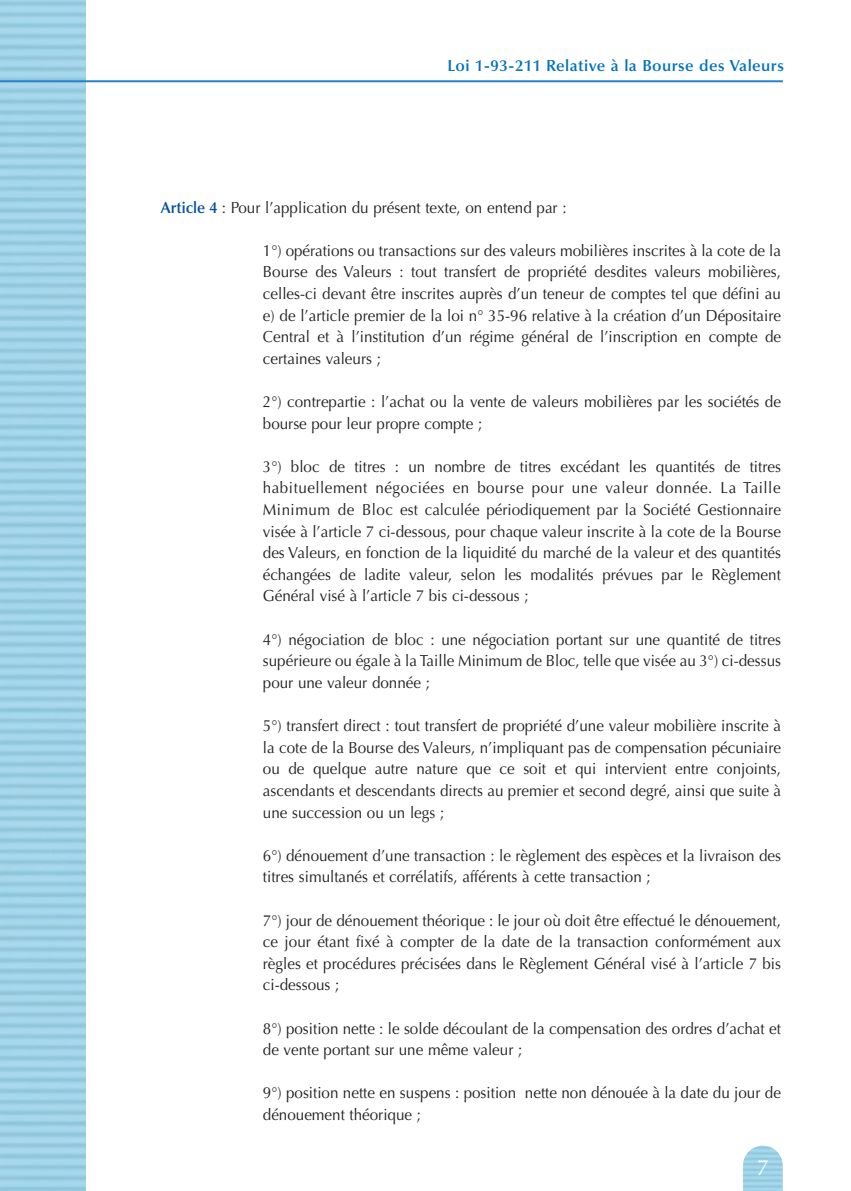
<style>
.page{position:relative;width:851px;height:1191px;background:#fff}
.page>*{position:absolute;margin:0;border:0;box-sizing:border-box;transform-origin:0 0}
.t1{font:22px "Optima";color:#fff}
.t2{font:16px/21.6px "Optima";color:#231f20;text-align:justify;scale:.95 1}
.t3{font:600 16px "Optima";letter-spacing:.025em;color:#0072bc}
.s1{font-weight:600;color:#01509f}
</style>
<div class="page">
<img style="left:743px;top:1145px;width:39px;height:46px">
<hr style="left:0;top:80px;width:782px;height:2px;background:#2783c5">
<p class="t3" style="left:447px;top:59px;width:338px">Loi 1-93-211 Relative à la Bourse des Valeurs</p>
<p class="t2" style="left:161px;top:198px;width:428px"><span class="s1">Article 4</span> : Pour l’application du présent texte, on entend par :</p>
<p class="t2" style="left:263px;top:241px;width:547px">1°) opérations ou transactions sur des valeurs mobilières inscrites à la cote de la Bourse des Valeurs : tout transfert de propriété desdites valeurs mobilières, celles-ci devant être inscrites auprès d’un teneur de comptes tel que défini au e) de l’article premier de la loi n° 35-96 relative à la création d’un Dépositaire Central et à l’institution d’un régime général de l’inscription en compte de certaines valeurs ;</p>
<p class="t2" style="left:263px;top:392px;width:546px">2°) contrepartie : l’achat ou la vente de valeurs mobilières par les sociétés de bourse pour leur propre compte ;</p>
<p class="t2" style="left:263px;top:457px;width:547px">3°) bloc de titres : un nombre de titres excédant les quantités de titres habituellement négociées en bourse pour une valeur donnée. La Taille Minimum de Bloc est calculée périodiquement par la Société Gestionnaire visée à l’article 7 ci-dessous, pour chaque valeur inscrite à la cote de la Bourse des Valeurs, en fonction de la liquidité du marché de la valeur et des quantités échangées de ladite valeur, selon les modalités prévues par le Règlement Général visé à l’article 7 bis ci-dessous ;</p>
<p class="t2" style="left:263px;top:630px;width:547px">4°) négociation de bloc : une négociation portant sur une quantité de titres supérieure ou égale à la Taille Minimum de Bloc, telle que visée au 3°) ci-dessus pour une valeur donnée ;</p>
<p class="t2" style="left:263px;top:716px;width:547px">5°) transfert direct : tout transfert de propriété d’une valeur mobilière inscrite à la cote de la Bourse des Valeurs, n’impliquant pas de compensation pécuniaire ou de quelque autre nature que ce soit et qui intervient entre conjoints, ascendants et descendants directs au premier et second degré, ainsi que suite à une succession ou un legs ;</p>
<p class="t2" style="left:263px;top:846px;width:547px">6°) dénouement d’une transaction : le règlement des espèces et la livraison des titres simultanés et corrélatifs, afférents à cette transaction ;</p>
<p class="t2" style="left:263px;top:911px;width:546px">7°) jour de dénouement théorique : le jour où doit être effectué le dénouement, ce jour étant fixé à compter de la date de la transaction conformément aux règles et procédures précisées dans le Règlement Général visé à l’article 7 bis ci-dessous ;</p>
<p class="t2" style="left:263px;top:1019px;width:546px">8°) position nette : le solde découlant de la compensation des ordres d’achat et de vente portant sur une même valeur ;</p>
<p class="t2" style="left:263px;top:1083px;width:546px">9°) position nette en suspens : position nette non dénouée à la date du jour de dénouement théorique ;</p>
<h1 class="t1" style="left:756px;top:1158px;width:14px">7</h1>
</div>
